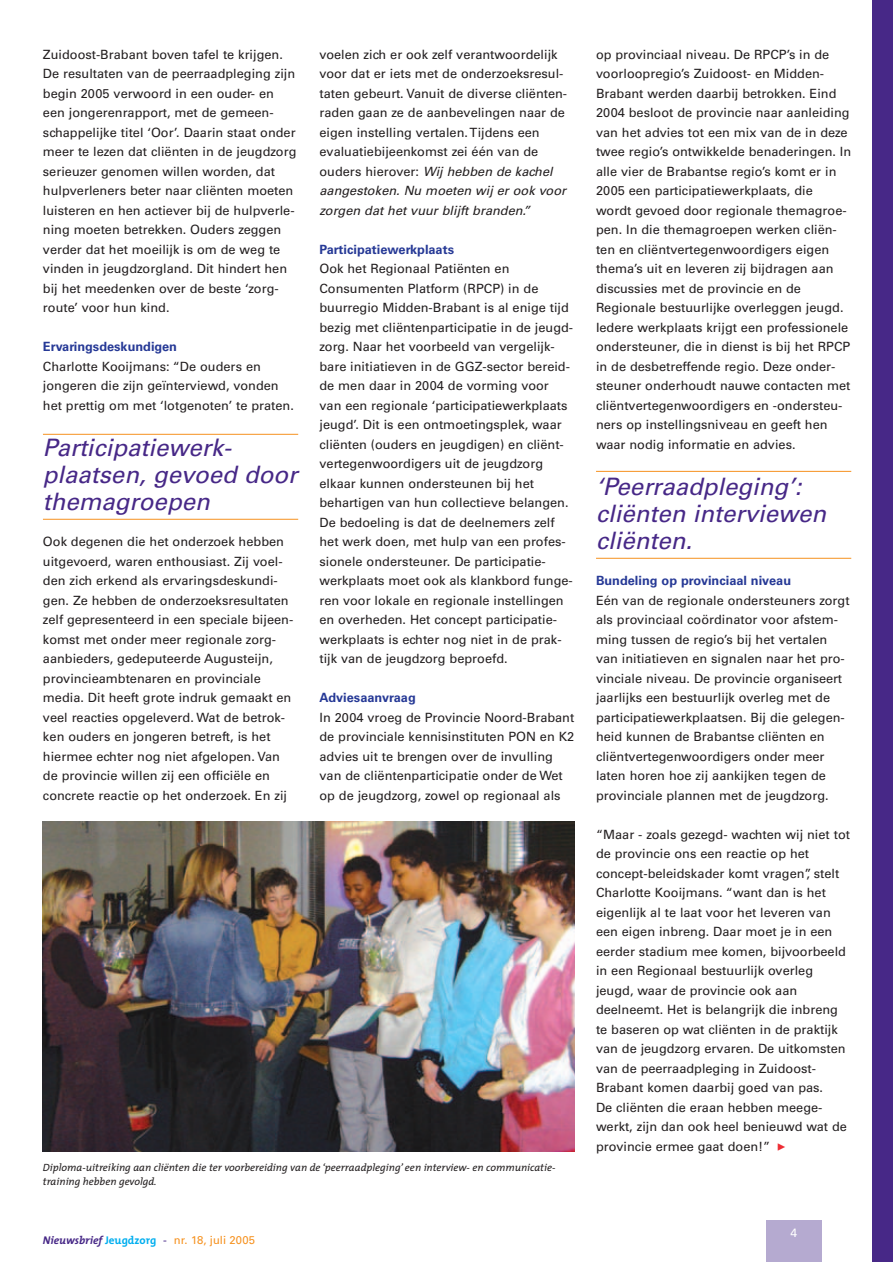
<style>
.page{position:relative;width:893px;height:1262px;background:#fff}
.page>*{position:absolute;margin:0;border:0;box-sizing:border-box;transform-origin:0 0}
.t1{font:italic 24px/27px "Univers";color:#472887}
.t2{font:12.75px/19.5px "Univers";color:#231f20}
.t3{font:700 12.75px "Univers";color:#263996}
.t4{font:12px "Univers";color:#fff}
.t5{font:11.25px "Univers";color:#f6911e}
.t6{font:italic 10.5px/14.2px "The Mix";color:#231f20}
.s1{font-style:italic}
.s2{font-family:"The Mix";font-weight:700;font-style:italic;color:#472887}
.s3{font-family:"The Mix";font-weight:700;color:#00aeef}
.s4{color:#472887}
</style>
<div class="page">
<div style="left:766px;top:1220px;width:55px;height:42px;background:#b5aad0"></div>
<div style="left:872px;top:0;width:20px;height:1262px;background:#472887"></div>
<hr style="left:596px;top:471px;width:255px;height:1px;background:#f6911e">
<hr style="left:596px;top:558px;width:255px;height:1px;background:#f6911e">
<hr style="left:43px;top:434px;width:255px;height:1px;background:#f6911e">
<hr style="left:43px;top:519px;width:255px;height:1px;background:#f6911e">
<img style="left:43px;top:821px;width:531px;height:330px">
<p class="t2" style="left:43px;top:45px;width:255px">Zuidoost-Brabant boven tafel te krijgen.<br>De resultaten van de peerraadpleging zijn begin 2005 verwoord in een ouder- en een jongerenrapport, met de gemeen&shy;schappelijke titel ‘Oor’. Daarin staat onder meer te lezen dat cliënten in de jeugdzorg serieuzer genomen willen worden, dat hulpverleners beter naar cliënten moeten luisteren en hen actiever bij de hulpverle&shy;ning moeten betrekken. Ouders zeggen verder dat het moeilijk is om de weg te vinden in jeugdzorgland. Dit hindert hen bij het meedenken over de beste ‘zorg&shy;route’ voor hun kind.</p>
<p class="t3" style="left:43px;top:342px;width:136px">Ervaringsdeskundigen</p>
<p class="t2" style="left:43px;top:357px;width:252px">Charlotte Kooijmans: “De ouders en jongeren die zijn geïnterviewd, vonden het prettig om met ‘lotgenoten’ te praten.</p>
<h1 class="t1" style="left:43px;top:436px;width:256px">Participatiewerk&shy;plaatsen, gevoed door themagroepen</h1>
<p class="t2" style="left:43px;top:533px;width:252px">Ook degenen die het onderzoek hebben uitgevoerd, waren enthousiast. Zij voel&shy;den zich erkend als ervaringsdeskundi&shy;gen. Ze hebben de onderzoeksresultaten zelf gepresenteerd in een speciale bijeen&shy;komst met onder meer regionale zorg&shy;aanbieders, gedeputeerde Augusteijn, provincieambtenaren en provinciale media. Dit heeft grote indruk gemaakt en veel reacties opgeleverd. Wat de betrok&shy;ken ouders en jongeren betreft, is het hiermee echter nog niet afgelopen. Van de provincie willen zij een officiële en concrete reactie op het onderzoek. En zij</p>
<p class="t2" style="left:319px;top:45px;width:249px">voelen zich er ook zelf verantwoordelijk voor dat er iets met de onderzoeksresul&shy;taten gebeurt. Vanuit de diverse cliënten&shy;raden gaan ze de aanbevelingen naar de eigen instelling vertalen. Tijdens een evaluatiebijeenkomst zei één van de ouders hierover: <span class="s1">Wij hebben de kachel aangestoken. Nu moeten wij er ook voor zorgen dat het vuur blijft branden.”</span></p>
<p class="t3" style="left:319px;top:244px;width:136px">Participatiewerkplaats</p>
<p class="t2" style="left:319px;top:260px;width:255px">Ook het Regionaal Patiënten en Consumenten Platform (RPCP) in de buurregio Midden-Brabant is al enige tijd bezig met cliëntenparticipatie in de jeugd&shy;zorg. Naar het voorbeeld van vergelijk&shy;bare initiatieven in de GGZ-sector bereid&shy;de men daar in 2004 de vorming voor van een regionale ‘participatiewerkplaats jeugd’. Dit is een ontmoetingsplek, waar cliënten (ouders en jeugdigen) en cliënt&shy;vertegenwoordigers uit de jeugdzorg elkaar kunnen ondersteunen bij het behartigen van hun collectieve belangen.<br>De bedoeling is dat de deelnemers zelf het werk doen, met hulp van een profes&shy;sionele ondersteuner. De participatie&shy;werkplaats moet ook als klankbord funge&shy;ren voor lokale en regionale instellingen en overheden. Het concept participatie&shy;werkplaats is echter nog niet in de prak&shy;tijk van de jeugdzorg beproefd.</p>
<p class="t3" style="left:319px;top:693px;width:98px">Adviesaanvraag</p>
<p class="t2" style="left:319px;top:708px;width:256px">In 2004 vroeg de Provincie Noord-Brabant de provinciale kennisinstituten PON en K2 advies uit te brengen over de invulling van de cliëntenparticipatie onder de Wet op de jeugdzorg, zowel op regionaal als</p>
<p class="t6" style="left:43px;top:1160px;width:514px">Diploma-uitreiking aan cliënten die ter voorbereiding van de ‘peerraadpleging’ een interview- en communicatie&shy;training hebben gevolgd.</p>
<p class="t5" style="left:43px;top:1236px;width:214px"><span class="s2">Nieuwsbrief</span> <span class="s3">Jeugdzorg</span> <span class="s4">-</span> nr. 18, juli 2005</p>
<p class="t2" style="left:596px;top:45px;width:257px">op provinciaal niveau. De RPCP’s in de voorloopregio’s Zuidoost- en Midden-Brabant werden daarbij betrokken. Eind 2004 besloot de provincie naar aanleiding van het advies tot een mix van de in deze twee regio’s ontwikkelde benaderingen. In alle vier de Brabantse regio’s komt er in 2005 een participatiewerkplaats, die wordt gevoed door regionale themagroe&shy;pen. In die themagroepen werken cliën&shy;ten en cliëntvertegenwoordigers eigen thema’s uit en leveren zij bijdragen aan discussies met de provincie en de Regionale bestuurlijke overleggen jeugd.<br>Iedere werkplaats krijgt een professionele ondersteuner, die in dienst is bij het RPCP in de desbetreffende regio. Deze onder&shy;steuner onderhoudt nauwe contacten met cliëntvertegenwoordigers en -ondersteu&shy;ners op instellingsniveau en geeft hen waar nodig informatie en advies.</p>
<h1 class="t1" style="left:596px;top:475px;width:232px">‘Peerraadpleging’: cliënten interviewen cliënten.</h1>
<p class="t3" style="left:596px;top:576px;width:197px">Bundeling op provinciaal niveau</p>
<p class="t2" style="left:596px;top:591px;width:255px">Eén van de regionale ondersteuners zorgt als provinciaal coördinator voor afstem&shy;ming tussen de regio’s bij het vertalen van initiatieven en signalen naar het pro&shy;vinciale niveau. De provincie organiseert jaarlijks een bestuurlijk overleg met de participatiewerkplaatsen. Bij die gelegen&shy;heid kunnen de Brabantse cliënten en cliëntvertegenwoordigers onder meer laten horen hoe zij aankijken tegen de provinciale plannen met de jeugdzorg.</p>
<p class="t2" style="left:596px;top:825px;width:255px">“Maar - zoals gezegd- wachten wij niet tot de provincie ons een reactie op het concept-beleidskader komt vragen”, stelt Charlotte Kooijmans. “want dan is het eigenlijk al te laat voor het leveren van een eigen inbreng. Daar moet je in een eerder stadium mee komen, bijvoorbeeld in een Regionaal bestuurlijk overleg jeugd, waar de provincie ook aan deelneemt. Het is belangrijk die inbreng te baseren op wat cliënten in de praktijk van de jeugdzorg ervaren. De uitkomsten van de peerraadpleging in Zuidoost-Brabant komen daarbij goed van pas.<br>De cliënten die eraan hebben meege&shy;werkt, zijn dan ook heel benieuwd wat de provincie ermee gaat doen!”</p>
<p class="t4" style="left:790px;top:1228px;width:8px">4</p>
</div>
